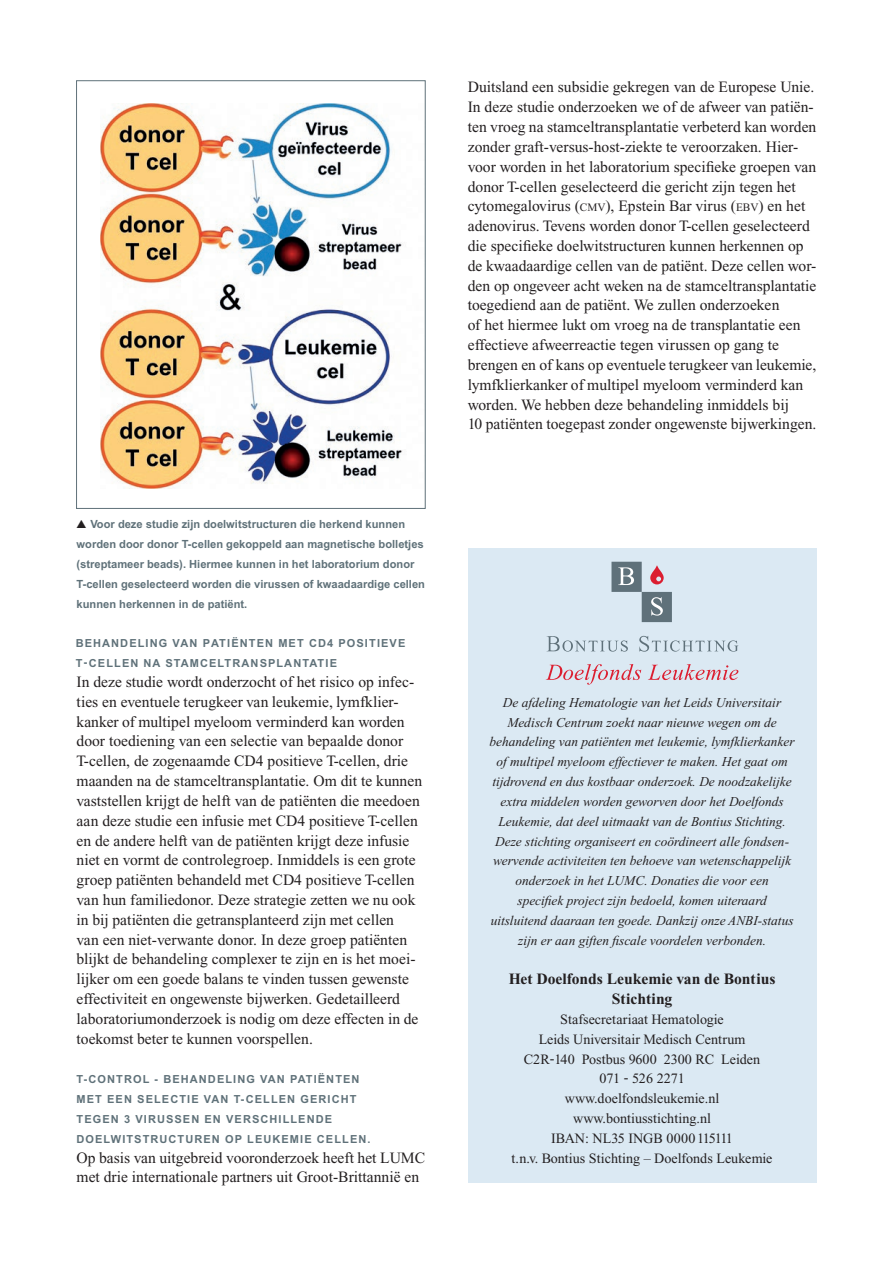
<style>
.page{position:relative;width:893px;height:1263px;background:#fff}
.page>*{position:absolute;margin:0;border:0;box-sizing:border-box;transform-origin:0 0}
.Body{font:15.75px/19.8px "Times New Roman";color:#231f20}
.Body-2{font:700 15.75px/19.8px "Times New Roman";color:#231f20;text-align:center}
.Colofon_adres{font:14.25px "Times New Roman";color:#231f20}
.colofon_info{font:italic 13.5px/19.8px "Times New Roman";color:#231f20;text-align:center}
.t1{font:700 11.25px/19.8px "Arial MT Std";color:#5f7179}
.SubSub{font:700 11.1px/19.8px "Arial MT Std";letter-spacing:.1em;color:#5f7179}
.s1{font-family:"Monotype Sorts";font-weight:400;color:#231f20}
.s2{font-size:11.4px}
</style>
<div class="page">
<div style="left:468px;top:548px;width:348px;height:634px;background:#dbe9f3"></div>
<svg style="left:547px;top:636px;width:81px;height:16px"></svg>
<svg style="left:639px;top:636px;width:99px;height:16px"></svg>
<svg style="left:611px;top:562px;width:61px;height:60px"></svg>
<svg style="left:546px;top:664px;width:95px;height:21px"></svg>
<svg style="left:648px;top:664px;width:90px;height:16px"></svg>
<img style="left:100px;top:104px;width:303px;height:385px">
<div style="left:76px;top:81px;width:349px;height:428px;border:1px solid #5f7179"></div>
<p class="t1" style="left:77px;top:514px;width:350px"><span class="s1">▲</span> Voor deze studie zijn doelwitstructuren die herkend kunnen worden door donor T-cellen gekoppeld aan magnetische bolletjes (streptameer beads). Hiermee kunnen in het laboratorium donor T-cellen geselecteerd worden die virussen of kwaadaardige cellen kunnen herkennen in de patiënt.</p>
<p class="SubSub" style="left:76px;top:633px;width:331px">BEHANDELING VAN PATIËNTEN MET CD4 POSITIEVE<br>T-CELLEN NA STAMCELTRANSPLANTATIE</p>
<p class="Body" style="left:77px;top:672px;width:347px">In deze studie wordt onderzocht of het risico op infec&shy;ties en eventuele terugkeer van leukemie, lymfklier&shy;kanker of multipel myeloom verminderd kan worden door toediening van een selectie van bepaalde donor T-cellen, de zogenaamde CD4 positieve T-cellen, drie maanden na de stamceltransplantatie. Om dit te kunnen vaststellen krijgt de helft van de patiënten die meedoen aan deze studie een infusie met CD4 positieve T-cellen en de andere helft van de patiënten krijgt deze infusie niet en vormt de controlegroep. Inmiddels is een grote groep patiënten behandeld met CD4 positieve T-cellen van hun familiedonor. Deze strategie zetten we nu ook in bij patiënten die getransplanteerd zijn met cellen<br>van een niet-verwante donor. In deze groep patiënten blijkt de behandeling complexer te zijn en is het moei&shy;lijker om een goede balans te vinden tussen gewenste effectiviteit en ongewenste bijwerken. Gedetailleerd laboratoriumonderzoek is nodig om deze effecten in de toekomst beter te kunnen voorspellen.</p>
<p class="SubSub" style="left:77px;top:1069px;width:295px">T-CONTROL - BEHANDELING VAN PATIËNTEN MET EEN SELECTIE VAN T-CELLEN GERICHT TEGEN 3 VIRUSSEN EN VERSCHILLENDE DOELWITSTRUCTUREN OP LEUKEMIE CELLEN.</p>
<p class="Body" style="left:77px;top:1147px;width:350px">Op basis van uitgebreid vooronderzoek heeft het LUMC met drie internationale partners uit Groot-Brittannië en</p>
<p class="Body" style="left:468px;top:77px;width:350px">Duitsland een subsidie gekregen van de Europese Unie.<br>In deze studie onderzoeken we of de afweer van patiën&shy;ten vroeg na stamceltransplantatie verbeterd kan worden zonder graft-versus-host-ziekte te veroorzaken. Hier&shy;voor worden in het laboratorium specifieke groepen van donor T-cellen geselecteerd die gericht zijn tegen het cytomegalovirus (<span class="s2">CMV</span>), Epstein Bar virus (<span class="s2">EBV</span>) en het adenovirus. Tevens worden donor T-cellen geselecteerd die specifieke doelwitstructuren kunnen herkennen op de kwaadaardige cellen van de patiënt. Deze cellen wor&shy;den op ongeveer acht weken na de stamceltransplantatie toegediend aan de patiënt. We zullen onderzoeken<br>of het hiermee lukt om vroeg na de transplantatie een effectieve afweerreactie tegen virussen op gang te brengen en of kans op eventuele terugkeer van leukemie, lymfklierkanker of multipel myeloom verminderd kan worden. We hebben deze behandeling inmiddels bij<br>10 patiënten toegepast zonder ongewenste bijwerkingen.</p>
<p class="colofon_info" style="left:489px;top:692px;width:307px">De afdeling Hematologie van het Leids Universitair Medisch Centrum zoekt naar nieuwe wegen om de behandeling van patiënten met leukemie, lymfklierkanker of multipel myeloom effectiever te maken. Het gaat om tijdrovend en dus kostbaar onderzoek. De noodzakelijke extra middelen worden geworven door het Doelfonds Leukemie, dat deel uitmaakt van de Bontius Stichting.<br>Deze stichting organiseert en coördineert alle fondsen&shy;wervende activiteiten ten behoeve van wetenschappelijk onderzoek in het LUMC. Donaties die voor een<br>specifiek project zijn bedoeld, komen uiteraard uitsluitend daaraan ten goede. Dankzij onze ANBI-status zijn er aan giften fiscale voordelen verbonden.</p>
<p class="Body-2" style="left:509px;top:969px;width:268px">Het Doelfonds Leukemie van de Bontius<br>Stichting</p>
<p class="Colofon_adres" style="left:560px;top:1011px;width:165px">Stafsecretariaat Hematologie</p>
<p class="Colofon_adres" style="left:539px;top:1031px;width:208px">Leids Universitair Medisch Centrum</p>
<p class="Colofon_adres" style="left:524px;top:1051px;width:238px">C2R-140 Postbus 9600 2300 RC Leiden</p>
<p class="Colofon_adres" style="left:599px;top:1071px;width:87px">071 - 526 2271</p>
<p class="Colofon_adres" style="left:565px;top:1091px;width:156px">www.doelfondsleukemie.nl</p>
<p class="Colofon_adres" style="left:573px;top:1110px;width:139px">www.bontiusstichting.nl</p>
<p class="Colofon_adres" style="left:551px;top:1130px;width:183px">IBAN: NL35 INGB 0000 115111</p>
<p class="Colofon_adres" style="left:512px;top:1150px;width:262px">t.n.v. Bontius Stichting – Doelfonds Leukemie</p>
</div>
